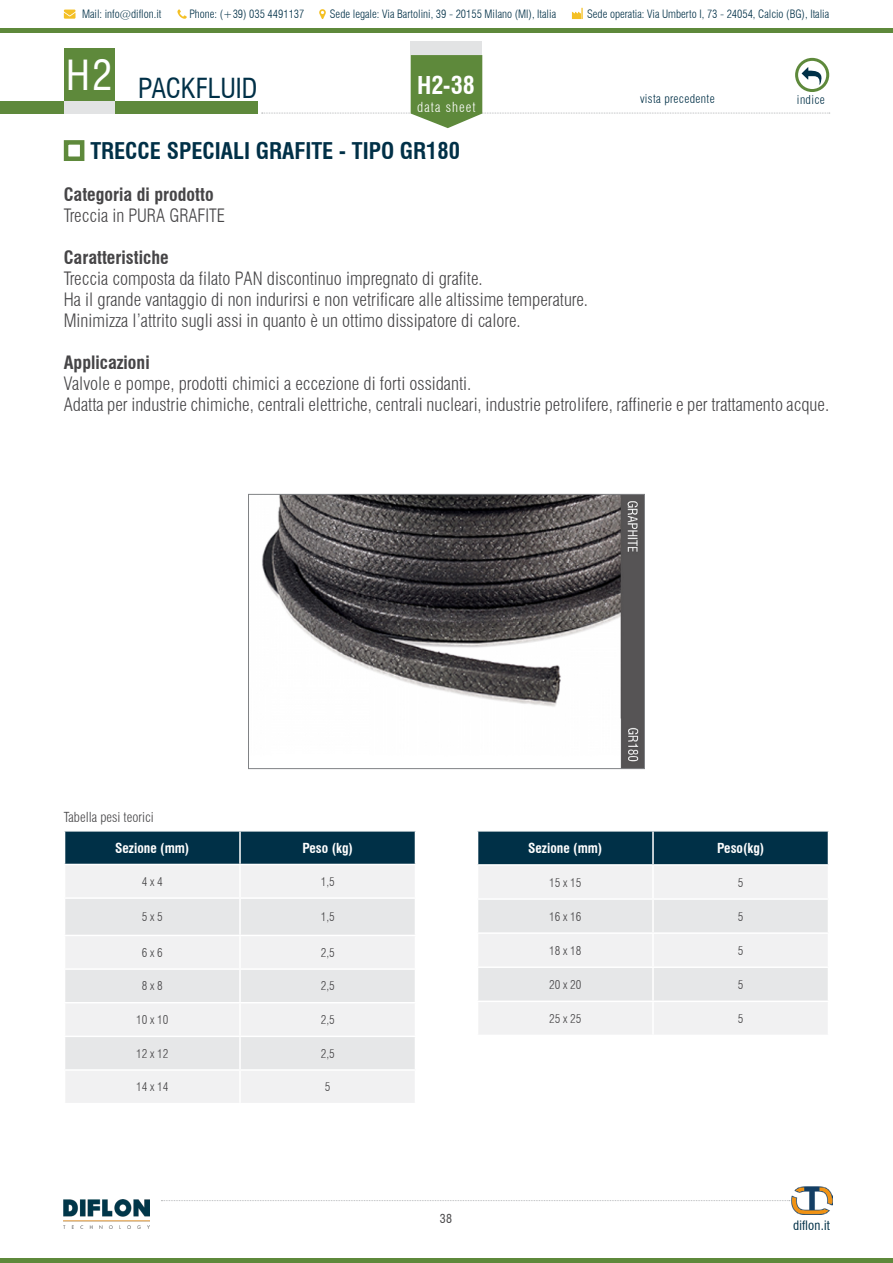
<style>
.page{position:relative;width:893px;height:1263px;background:#fff}
.page>*{position:absolute;margin:0;border:0;box-sizing:border-box;transform-origin:0 0}
.t1{font:condensed 27px "Swiss 721 BT";letter-spacing:-.005em;color:#003047}
.t2{font:700 condensed 24px "Swiss 721 BT";color:#fff}
.t3{font:700 condensed 22.5px "Swiss 721 BT";color:#003047}
.t4{font:300 condensed 18px/21px "Swiss 721 BT";color:#464547}
.t5{font:700 condensed 18px "Swiss 721 BT";color:#464547}
.t6{font:700 condensed 13.5px "Swiss 721 BT";color:#fff}
.t7{font:300 condensed 13.5px "Swiss 721 BT";color:#464547}
.t8{font:300 condensed 13.5px "Swiss 721 BT";letter-spacing:.08em;color:#fff}
.t9{font:condensed 12.75px "Swiss 721 BT";letter-spacing:.025em;color:#003047}
.t10{font:300 condensed 12px "Swiss 721 BT";color:#464547}
.t11{font:300 condensed 12px "Swiss 721 BT";letter-spacing:.03em;color:#003047}
.t12{font:condensed 12px "Swiss 721 BT";color:#464547}
.t13{font:300 condensed 11.25px "Swiss 721 BT";color:#003047}
</style>
<div class="page">
<div style="left:0;top:1258px;width:893px;height:5px;background:#5e893b"></div>
<img style="left:63px;top:1199px;width:87px;height:29px">
<svg style="left:161px;top:1200px;width:629px;height:1px"></svg>
<div style="left:64px;top:48px;width:51px;height:53px;background:#5e893b"></div>
<div style="left:0;top:101px;width:258px;height:12px;background:#5e893b"></div>
<div style="left:64px;top:101px;width:51px;height:12px;background:#e2e3e4"></div>
<svg style="left:262px;top:55px;width:568px;height:73px"></svg>
<div style="left:417px;top:102px;width:59px;height:10px;background:#5e893b"></div>
<div style="left:411px;top:42px;width:71px;height:13px;background:#e2e3e4"></div>
<hr style="left:0;top:29px;width:893px;height:4px;background:#5e893b">
<img style="left:791px;top:1187px;width:41px;height:27px">
<svg style="left:319px;top:9px;width:7px;height:10px"></svg>
<svg style="left:177px;top:9px;width:10px;height:10px"></svg>
<svg style="left:64px;top:10px;width:12px;height:9px"></svg>
<svg style="left:572px;top:8px;width:11px;height:11px"></svg>
<div style="left:64px;top:140px;width:20px;height:21px;border:4px solid #5e893b"></div>
<img style="left:262px;top:496px;width:381px;height:271px">
<div style="left:248px;top:494px;width:397px;height:275px;border:1px solid #808285"></div>
<div style="left:65px;top:831px;width:350px;height:33px;background:#003047"></div>
<div style="left:66px;top:865px;width:349px;height:238px;background:#f1f1f2"></div>
<svg style="left:65px;top:899px;width:350px;height:170px;fill:#e6e7e8"></svg>
<hr style="left:239px;top:831px;width:2px;height:33px;background:#fff">
<hr style="left:64px;top:897px;width:176px;height:2px;background:#fff">
<hr style="left:240px;top:897px;width:176px;height:2px;background:#fff">
<hr style="left:64px;top:935px;width:176px;height:1px;background:#fff">
<hr style="left:240px;top:935px;width:176px;height:1px;background:#fff">
<hr style="left:64px;top:968px;width:176px;height:2px;background:#fff">
<hr style="left:240px;top:968px;width:176px;height:2px;background:#fff">
<hr style="left:64px;top:1002px;width:176px;height:1px;background:#fff">
<hr style="left:240px;top:1002px;width:176px;height:1px;background:#fff">
<hr style="left:64px;top:1035px;width:176px;height:2px;background:#fff">
<hr style="left:240px;top:1035px;width:176px;height:2px;background:#fff">
<hr style="left:64px;top:1069px;width:176px;height:2px;background:#fff">
<hr style="left:240px;top:1069px;width:176px;height:2px;background:#fff">
<hr style="left:239px;top:865px;width:2px;height:32px;background:#fff">
<hr style="left:239px;top:899px;width:2px;height:36px;background:#fff">
<hr style="left:239px;top:936px;width:2px;height:32px;background:#fff">
<hr style="left:239px;top:970px;width:2px;height:32px;background:#fff">
<hr style="left:239px;top:1003px;width:2px;height:32px;background:#fff">
<hr style="left:239px;top:1037px;width:2px;height:32px;background:#fff">
<hr style="left:239px;top:1071px;width:2px;height:32px;background:#fff">
<div style="left:478px;top:831px;width:350px;height:33px;background:#003047"></div>
<div style="left:479px;top:866px;width:349px;height:168px;background:#f1f1f2"></div>
<svg style="left:478px;top:900px;width:350px;height:100px"></svg>
<hr style="left:652px;top:831px;width:2px;height:33px;background:#fff">
<hr style="left:477px;top:898px;width:176px;height:2px;background:#fff">
<hr style="left:653px;top:898px;width:176px;height:2px;background:#fff">
<hr style="left:477px;top:932px;width:176px;height:2px;background:#fff">
<hr style="left:653px;top:932px;width:176px;height:2px;background:#fff">
<hr style="left:477px;top:966px;width:176px;height:2px;background:#fff">
<hr style="left:653px;top:966px;width:176px;height:2px;background:#fff">
<hr style="left:477px;top:1000px;width:176px;height:2px;background:#fff">
<hr style="left:653px;top:1000px;width:176px;height:2px;background:#fff">
<hr style="left:652px;top:866px;width:2px;height:32px;background:#fff">
<hr style="left:652px;top:900px;width:2px;height:32px;background:#fff">
<hr style="left:652px;top:934px;width:2px;height:32px;background:#fff">
<hr style="left:652px;top:968px;width:2px;height:32px;background:#fff">
<hr style="left:652px;top:1002px;width:2px;height:33px;background:#fff">
<p class="t13" style="left:82px;top:8px;width:81px">Mail: info@diflon.it</p>
<p class="t13" style="left:189px;top:8px;width:117px">Phone: (+39) 035 4491137</p>
<p class="t13" style="left:330px;top:8px;width:228px">Sede legale: Via Bartolini, 39 - 20155 Milano (MI), Italia</p>
<p class="t13" style="left:587px;top:7px;width:244px">Sede operatia: Via Umberto I, 73 - 24054, Calcio (BG), Italia</p>
<h1 class="t1" style="left:66px;top:72px;width:193px"><sup>H2</sup> PACKFLUID</h1>
<h2 class="t2" style="left:417px;top:71px;width:59px">H2-38</h2>
<p class="t8" style="left:417px;top:99px;width:60px">data sheet</p>
<p class="t11" style="left:640px;top:92px;width:76px">vista precedente</p>
<p class="t11" style="left:797px;top:92px;width:29px">indice</p>
<p class="t3" style="left:90px;top:137px;width:371px">TRECCE SPECIALI GRAFITE - TIPO GR180</p>
<p class="t5" style="left:64px;top:184px;width:151px">Categoria di prodotto</p>
<p class="t4" style="left:64px;top:205px;width:163px">Treccia in PURA GRAFITE</p>
<p class="t5" style="left:64px;top:247px;width:106px">Caratteristiche</p>
<p class="t4" style="left:64px;top:268px;width:526px">Treccia composta da filato PAN discontinuo impregnato di grafite.<br>Ha il grande vantaggio di non indurirsi e non vetrificare alle altissime temperature.<br>Minimizza l’attrito sugli assi in quanto è un ottimo dissipatore di calore.</p>
<p class="t5" style="left:64px;top:352px;width:87px">Applicazioni</p>
<p class="t4" style="left:64px;top:373px;width:767px">Valvole e pompe, prodotti chimici a eccezione di forti ossidanti.<br>Adatta per industrie chimiche, centrali elettriche, centrali nucleari, industrie petrolifere, raffinerie e per trattamento acque.</p>
<p class="t7" style="left:64px;top:809px;width:91px">Tabella pesi teorici</p>
<p class="t6" style="left:115px;top:840px;width:76px">Sezione (mm)</p>
<p class="t6" style="left:302px;top:840px;width:52px">Peso (kg)</p>
<p class="t10" style="left:142px;top:874px;width:23px">4 x 4</p>
<p class="t10" style="left:321px;top:874px;width:16px">1,5</p>
<p class="t10" style="left:142px;top:910px;width:23px">5 x 5</p>
<p class="t10" style="left:321px;top:910px;width:16px">1,5</p>
<p class="t10" style="left:142px;top:945px;width:23px">6 x 6</p>
<p class="t10" style="left:321px;top:945px;width:16px">2,5</p>
<p class="t10" style="left:142px;top:979px;width:23px">8 x 8</p>
<p class="t10" style="left:321px;top:979px;width:16px">2,5</p>
<p class="t10" style="left:136px;top:1012px;width:34px">10 x 10</p>
<p class="t10" style="left:321px;top:1012px;width:16px">2,5</p>
<p class="t10" style="left:136px;top:1046px;width:34px">12 x 12</p>
<p class="t10" style="left:321px;top:1046px;width:16px">2,5</p>
<p class="t10" style="left:136px;top:1080px;width:34px">14 x 14</p>
<p class="t10" style="left:325px;top:1080px;width:7px">5</p>
<p class="t12" style="left:440px;top:1211px;width:14px">38</p>
<p class="t6" style="left:528px;top:840px;width:76px">Sezione (mm)</p>
<p class="t6" style="left:717px;top:840px;width:49px">Peso(kg)</p>
<p class="t10" style="left:549px;top:875px;width:34px">15 x 15</p>
<p class="t10" style="left:738px;top:875px;width:7px">5</p>
<p class="t10" style="left:549px;top:909px;width:34px">16 x 16</p>
<p class="t10" style="left:738px;top:909px;width:7px">5</p>
<p class="t10" style="left:549px;top:943px;width:34px">18 x 18</p>
<p class="t10" style="left:738px;top:943px;width:7px">5</p>
<p class="t10" style="left:549px;top:977px;width:34px">20 x 20</p>
<p class="t10" style="left:738px;top:977px;width:7px">5</p>
<p class="t10" style="left:549px;top:1011px;width:34px">25 x 25</p>
<p class="t10" style="left:738px;top:1011px;width:7px">5</p>
<p class="t9" style="left:793px;top:1217px;width:38px">diflon.it</p>
</div>
